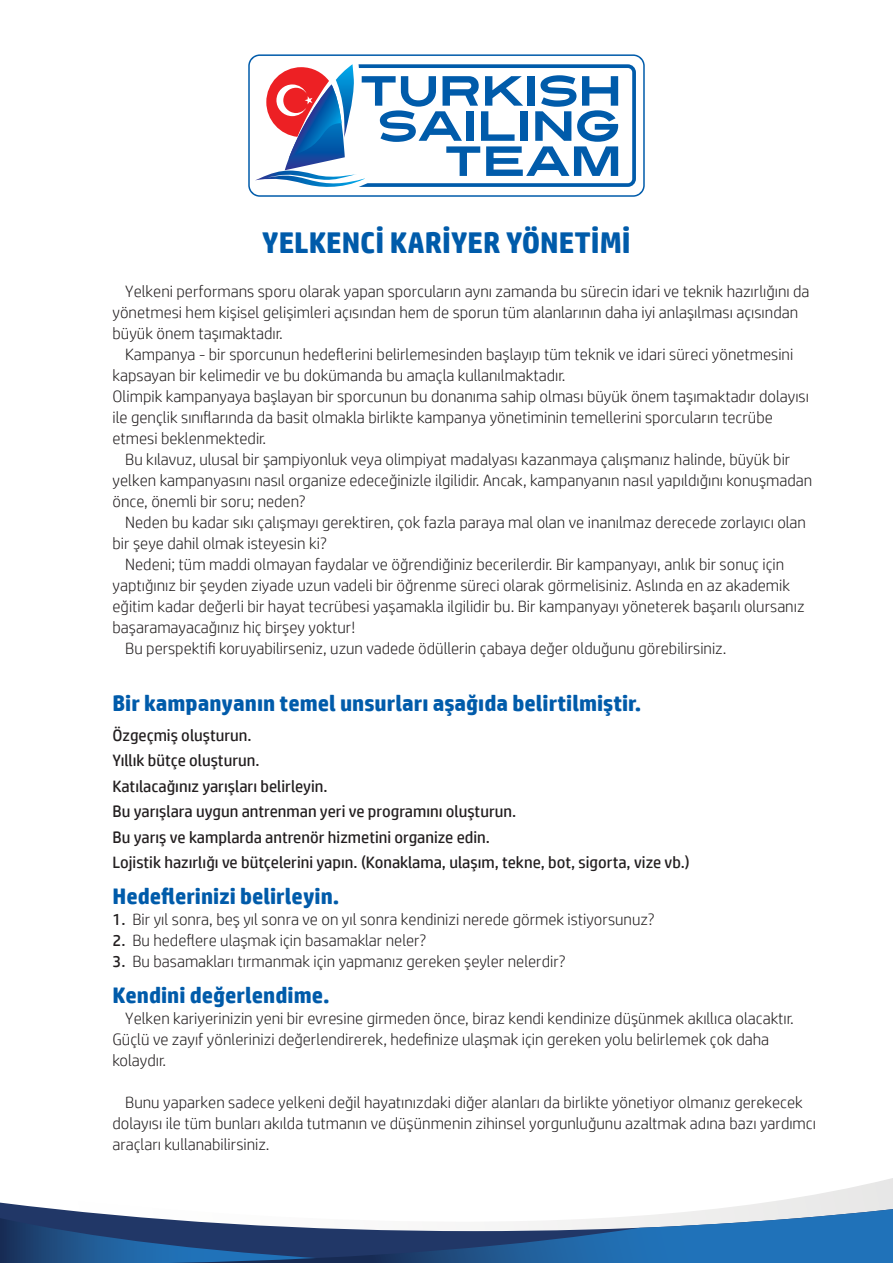
<style>
.page{position:relative;width:893px;height:1263px;background:#fff}
.page>*{position:absolute;margin:0;border:0;box-sizing:border-box;transform-origin:0 0}
.t1{font:700 30px "HP Simplified";color:#005baa}
.t2{font:700 22.5px "HP Simplified";color:#005baa}
.t3{font:300 16.5px/21px "HP Simplified";color:#231f20}
.t4{font:16.5px/25.5px "HP Simplified";color:#231f20}
.s1{font-weight:400}
</style>
<div class="page">
<svg style="left:771px;top:1178px;width:122px;height:24px"></svg>
<svg style="left:0;top:1202px;width:893px;height:7px"></svg>
<svg style="left:0;top:1209px;width:893px;height:54px"></svg>
<svg style="left:248px;top:54px;width:397px;height:143px"></svg>
<svg style="left:255px;top:64px;width:381px;height:126px"></svg>
<h1 class="t1" style="left:262px;top:224px;width:370px">YELKENCİ KARİYER YÖNETİMİ</h1>
<p class="t3" style="left:113px;top:280px;width:699px;text-indent:13px">Yelkeni performans sporu olarak yapan sporcuların aynı zamanda bu sürecin idari ve teknik hazırlığını da yönetmesi hem kişisel gelişimleri açısından hem de sporun tüm alanlarının daha iyi anlaşılması açısından büyük önem taşımaktadır.</p>
<p class="t3" style="left:113px;top:343px;width:698px;text-indent:13px">Kampanya - bir sporcunun hedeflerini belirlemesinden başlayıp tüm teknik ve idari süreci yönetmesini kapsayan bir kelimedir ve bu dokümanda bu amaçla kullanılmaktadır.<br>Olimpik kampanyaya başlayan bir sporcunun bu donanıma sahip olması büyük önem taşımaktadır dolayısı ile gençlik sınıflarında da basit olmakla birlikte kampanya yönetiminin temellerini sporcuların tecrübe etmesi beklenmektedir.</p>
<p class="t3" style="left:113px;top:448px;width:701px;text-indent:13px">Bu kılavuz, ulusal bir şampiyonluk veya olimpiyat madalyası kazanmaya çalışmanız halinde, büyük bir yelken kampanyasını nasıl organize edeceğinizle ilgilidir. Ancak, kampanyanın nasıl yapıldığını konuşmadan önce, önemli bir soru; neden?</p>
<p class="t3" style="left:113px;top:511px;width:695px;text-indent:13px">Neden bu kadar sıkı çalışmayı gerektiren, çok fazla paraya mal olan ve inanılmaz derecede zorlayıcı olan bir şeye dahil olmak isteyesin ki?</p>
<p class="t3" style="left:125px;top:553px;width:660px">Nedeni; tüm maddi olmayan faydalar ve öğrendiğiniz becerilerdir. Bir kampanyayı, anlık bir sonuç için</p>
<p class="t3" style="left:113px;top:574px;width:679px">yaptığınız bir şeyden ziyade uzun vadeli bir öğrenme süreci olarak görmelisiniz. Aslında en az akademik</p>
<p class="t3" style="left:113px;top:595px;width:693px">eğitim kadar değerli bir hayat tecrübesi yaşamakla ilgilidir bu. Bir kampanyayı yöneterek başarılı olursanız</p>
<p class="t3" style="left:113px;top:616px;width:244px">başaramayacağınız hiç birşey yoktur!</p>
<p class="t3" style="left:125px;top:637px;width:603px">Bu perspektifi koruyabilirseniz, uzun vadede ödüllerin çabaya değer olduğunu görebilirsiniz.</p>
<h2 class="t2" style="left:113px;top:689px;width:530px">Bir kampanyanın temel unsurları aşağıda belirtilmiştir.</h2>
<p class="t4" style="left:113px;top:722px;width:579px">Özgeçmiş oluşturun.<br>Yıllık bütçe oluşturun.<br>Katılacağınız yarışları belirleyin.<br>Bu yarışlara uygun antrenman yeri ve programını oluşturun.<br>Bu yarış ve kamplarda antrenör hizmetini organize edin.<br>Lojistik hazırlığı ve bütçelerini yapın. (Konaklama, ulaşım, tekne, bot, sigorta, vize vb.)</p>
<h2 class="t2" style="left:113px;top:883px;width:228px">Hedeflerinizi belirleyin.</h2>
<p class="t3" style="left:113px;top:909px;width:544px"><span class="s1">1.</span> Bir yıl sonra, beş yıl sonra ve on yıl sonra kendinizi nerede görmek istiyorsunuz?</p>
<p class="t3" style="left:113px;top:930px;width:315px"><span class="s1">2.</span> Bu hedeflere ulaşmak için basamaklar neler?</p>
<p class="t3" style="left:113px;top:951px;width:454px"><span class="s1">3.</span> Bu basamakları tırmanmak için yapmanız gereken şeyler nelerdir?</p>
<h2 class="t2" style="left:113px;top:982px;width:219px">Kendini değerlendime.</h2>
<p class="t3" style="left:113px;top:1008px;width:683px;text-indent:13px">Yelken kariyerinizin yeni bir evresine girmeden önce, biraz kendi kendinize düşünmek akıllıca olacaktır.<br>Güçlü ve zayıf yönlerinizi değerlendirerek, hedefinize ulaşmak için gereken yolu belirlemek çok daha kolaydır.</p>
<p class="t3" style="left:113px;top:1092px;width:705px;text-indent:13px">Bunu yaparken sadece yelkeni değil hayatınızdaki diğer alanları da birlikte yönetiyor olmanız gerekecek dolayısı ile tüm bunları akılda tutmanın ve düşünmenin zihinsel yorgunluğunu azaltmak adına bazı yardımcı araçları kullanabilirsiniz.</p>
</div>
